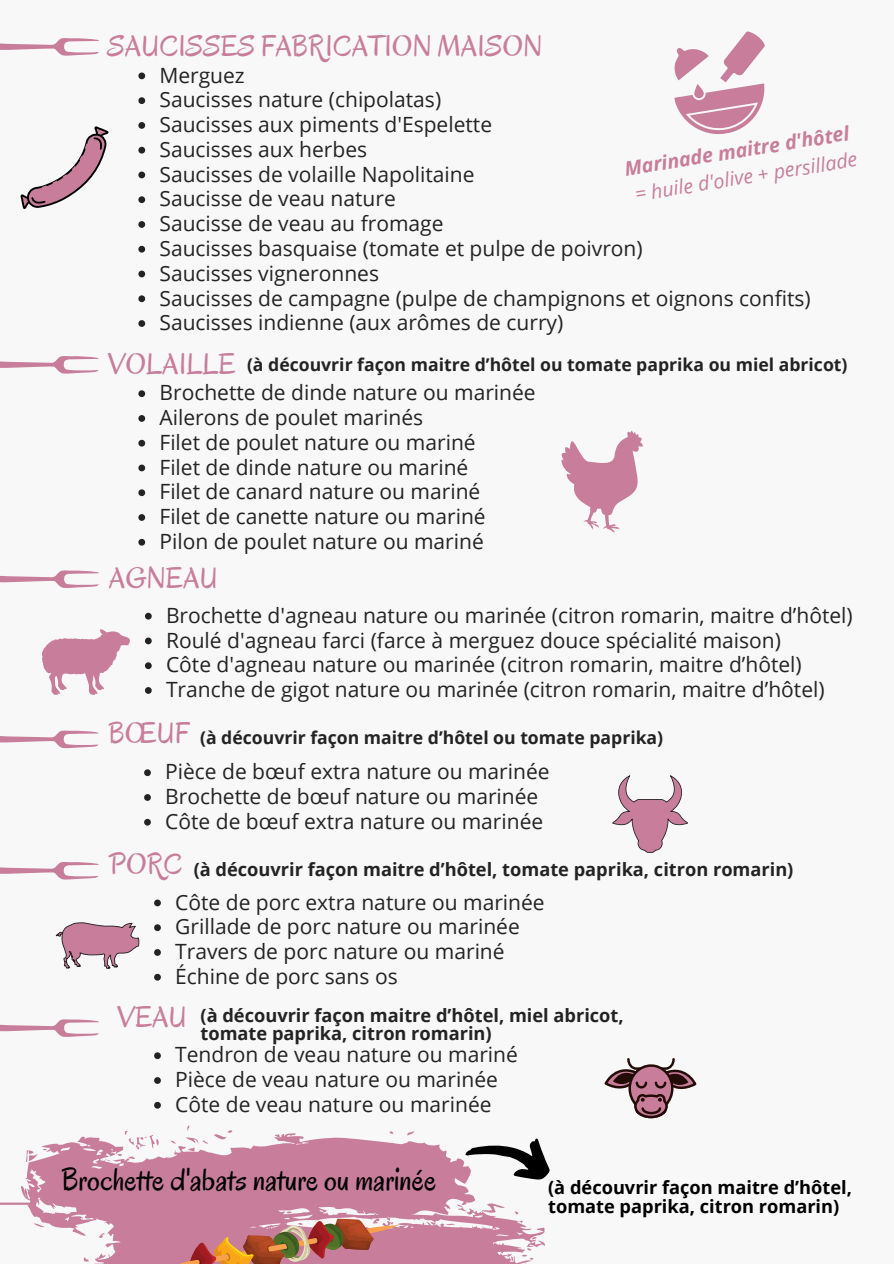
<style>
.page{position:relative;width:894px;height:1264px;background:#fff}
.page>*{position:absolute;margin:0;border:0;box-sizing:border-box;transform-origin:0 0}
.t1{font:31.95px "Oregano";color:#000}
.t2{font:30px "Oregano";color:#c87e9b}
.t3{font:21px "Open Sans";color:#232323}
.t4{font:italic 19.65px/27px "Open Sans";color:#c87e9b;text-align:center}
.t5{font:700 18.15px "Open Sans";color:#232323}
.t6{font:700 18.15px/18.6px "Open Sans";color:#000}
.t7{font:700 17.55px "Open Sans";color:#232323}
.s1{font-weight:700}
.s2{font-family:"Oregano";font-weight:400;font-size:30px;color:#c87e9b}
</style>
<div class="page">
<div style="left:0;top:0;width:893px;height:1263px;background:#f8f8f8"></div>
<svg style="left:612px;top:775px;width:76px;height:78px"></svg>
<svg style="left:561px;top:431px;width:82px;height:102px"></svg>
<svg style="left:604px;top:1058px;width:92px;height:60px"></svg>
<svg style="left:56px;top:922px;width:83px;height:46px"></svg>
<svg style="left:42px;top:629px;width:87px;height:66px"></svg>
<svg style="left:20px;top:126px;width:89px;height:83px"></svg>
<svg style="left:21px;top:1125px;width:524px;height:138px;fill:#c87e9b"></svg>
<hr style="left:0;top:1202px;width:34px;height:2px;background:#c87e9b">
<svg style="left:169px;top:1131px;width:230px;height:132px;background:#c98997"></svg>
<svg style="left:464px;top:1125px;width:86px;height:70px"></svg>
<svg style="left:0;top:38px;width:99px;height:18px"></svg>
<svg style="left:0;top:356px;width:99px;height:17px"></svg>
<svg style="left:0;top:570px;width:99px;height:18px"></svg>
<svg style="left:0;top:730px;width:99px;height:18px"></svg>
<svg style="left:0;top:862px;width:99px;height:17px"></svg>
<svg style="left:0;top:1019px;width:99px;height:17px"></svg>
<svg style="left:674px;top:31px;width:91px;height:104px"></svg>
<svg style="left:138px;top:390px;width:7px;height:7px"></svg>
<svg style="left:138px;top:415px;width:7px;height:7px"></svg>
<svg style="left:138px;top:440px;width:7px;height:6px"></svg>
<svg style="left:138px;top:464px;width:7px;height:7px"></svg>
<svg style="left:138px;top:489px;width:7px;height:7px"></svg>
<svg style="left:138px;top:514px;width:7px;height:7px"></svg>
<svg style="left:138px;top:539px;width:7px;height:6px"></svg>
<svg style="left:138px;top:72px;width:7px;height:7px"></svg>
<svg style="left:138px;top:97px;width:7px;height:7px"></svg>
<svg style="left:138px;top:122px;width:7px;height:7px"></svg>
<svg style="left:138px;top:147px;width:7px;height:6px"></svg>
<svg style="left:138px;top:171px;width:7px;height:7px"></svg>
<svg style="left:138px;top:196px;width:7px;height:7px"></svg>
<svg style="left:138px;top:221px;width:7px;height:7px"></svg>
<svg style="left:138px;top:246px;width:7px;height:6px"></svg>
<svg style="left:138px;top:270px;width:7px;height:7px"></svg>
<svg style="left:138px;top:295px;width:7px;height:7px"></svg>
<svg style="left:138px;top:320px;width:7px;height:7px"></svg>
<svg style="left:145px;top:613px;width:7px;height:6px"></svg>
<svg style="left:145px;top:637px;width:7px;height:7px"></svg>
<svg style="left:145px;top:662px;width:7px;height:7px"></svg>
<svg style="left:145px;top:687px;width:7px;height:7px"></svg>
<svg style="left:154px;top:899px;width:7px;height:7px"></svg>
<svg style="left:154px;top:924px;width:7px;height:7px"></svg>
<svg style="left:154px;top:949px;width:7px;height:6px"></svg>
<svg style="left:154px;top:973px;width:7px;height:7px"></svg>
<svg style="left:144px;top:769px;width:7px;height:7px"></svg>
<svg style="left:144px;top:794px;width:7px;height:6px"></svg>
<svg style="left:144px;top:818px;width:7px;height:7px"></svg>
<svg style="left:154px;top:1052px;width:7px;height:7px"></svg>
<svg style="left:154px;top:1077px;width:7px;height:6px"></svg>
<svg style="left:154px;top:1101px;width:7px;height:7px"></svg>
<p class="t2" style="left:107px;top:27px;width:436px">SAUCISSES FABRICATION MAISON</p>
<p class="t3" style="left:159px;top:60px;width:87px">Merguez</p>
<p class="t3" style="left:159px;top:85px;width:283px">Saucisses nature (chipolatas)</p>
<p class="t3" style="left:159px;top:110px;width:334px">Saucisses aux piments d'Espelette</p>
<p class="t3" style="left:159px;top:134px;width:209px">Saucisses aux herbes</p>
<p class="t3" style="left:159px;top:159px;width:316px">Saucisses de volaille Napolitaine</p>
<p class="t3" style="left:159px;top:184px;width:238px">Saucisse de veau nature</p>
<h3 class="t3" style="left:159px;top:209px;width:285px">Saucisse de veau au fromage</h3>
<p class="t3" style="left:159px;top:233px;width:484px">Saucisses basquaise (tomate et pulpe de poivron)</p>
<p class="t3" style="left:159px;top:258px;width:221px">Saucisses vigneronnes</p>
<h1 class="t3" style="left:159px;top:283px;width:652px">Saucisses de campagne (pulpe de champignons et oignons confits)</h1>
<p class="t3" style="left:159px;top:308px;width:405px">Saucisses indienne (aux arômes de curry)</p>
<p class="t4" style="left:622px;top:155px;width:232px;rotate:-9deg"><span class="s1">Marinade maitre d'hôtel </span>= huile d'olive + persillade</p>
<h1 class="t2" style="left:107px;top:345px;width:129px">VOLAILLE</h1>
<p class="t7" style="left:247px;top:352px;width:602px">(à découvrir façon maitre d’hôtel ou tomate paprika ou miel abricot)</p>
<h1 class="t3" style="left:159px;top:378px;width:377px">Brochette de dinde nature ou marinée</h1>
<p class="t3" style="left:159px;top:403px;width:265px">Ailerons de poulet marinés</p>
<p class="t3" style="left:159px;top:427px;width:317px">Filet de poulet nature ou mariné</p>
<p class="t3" style="left:159px;top:452px;width:310px">Filet de dinde nature ou mariné</p>
<p class="t3" style="left:159px;top:477px;width:322px">Filet de canard nature ou mariné</p>
<p class="t3" style="left:159px;top:502px;width:327px">Filet de canette nature ou mariné</p>
<p class="t3" style="left:159px;top:526px;width:326px">Pilon de poulet nature ou mariné</p>
<h1 class="t2" style="left:109px;top:559px;width:110px">AGNEAU</h1>
<p class="t3" style="left:166px;top:600px;width:688px">Brochette d'agneau nature ou marinée (citron romarin, maitre d’hôtel)</p>
<p class="t3" style="left:166px;top:625px;width:616px">Roulé d'agneau farci (farce à merguez douce spécialité maison)</p>
<p class="t3" style="left:166px;top:650px;width:637px">Côte d'agneau nature ou marinée (citron romarin, maitre d’hôtel)</p>
<p class="t3" style="left:166px;top:674px;width:660px">Tranche de gigot nature ou marinée (citron romarin, maitre d’hôtel)</p>
<p class="t2" style="left:108px;top:714px;width:82px">BŒUF</p>
<p class="t7" style="left:200px;top:725px;width:464px">(à découvrir façon maitre d’hôtel ou tomate paprika)</p>
<p class="t3" style="left:165px;top:757px;width:386px">Pièce de bœuf extra nature ou marinée</p>
<h1 class="t3" style="left:165px;top:781px;width:374px">Brochette de bœuf nature ou marinée</h1>
<p class="t3" style="left:165px;top:806px;width:379px">Côte de bœuf extra nature ou marinée</p>
<p class="t5" style="left:109px;top:856px;width:685px"><span class="s2">PORC</span> (à découvrir façon maitre d’hôtel, tomate paprika, citron romarin)</p>
<p class="t3" style="left:175px;top:887px;width:371px">Côte de porc extra nature ou marinée</p>
<p class="t3" style="left:175px;top:912px;width:346px">Grillade de porc nature ou marinée</p>
<p class="t3" style="left:175px;top:936px;width:331px">Travers de porc nature ou mariné</p>
<p class="t3" style="left:175px;top:961px;width:224px">Échine de porc sans os</p>
<p class="t2" style="left:117px;top:998px;width:71px">VEAU</p>
<p class="t5" style="left:200px;top:1002px;width:424px">(à découvrir façon maitre d’hôtel, miel abricot,</p>
<p class="t5" style="left:200px;top:1020px;width:292px">tomate paprika, citron romarin)</p>
<p class="t3" style="left:175px;top:1040px;width:344px">Tendron de veau nature ou mariné</p>
<p class="t3" style="left:175px;top:1064px;width:324px">Pièce de veau nature ou marinée</p>
<p class="t3" style="left:175px;top:1089px;width:318px">Côte de veau nature ou marinée</p>
<p class="t1" style="left:61px;top:1159px;width:376px">Brochette d'abats nature ou marinée</p>
<p class="t6" style="left:548px;top:1177px;width:305px">(à découvrir façon maitre d’hôtel, tomate paprika, citron romarin)</p>
</div>
